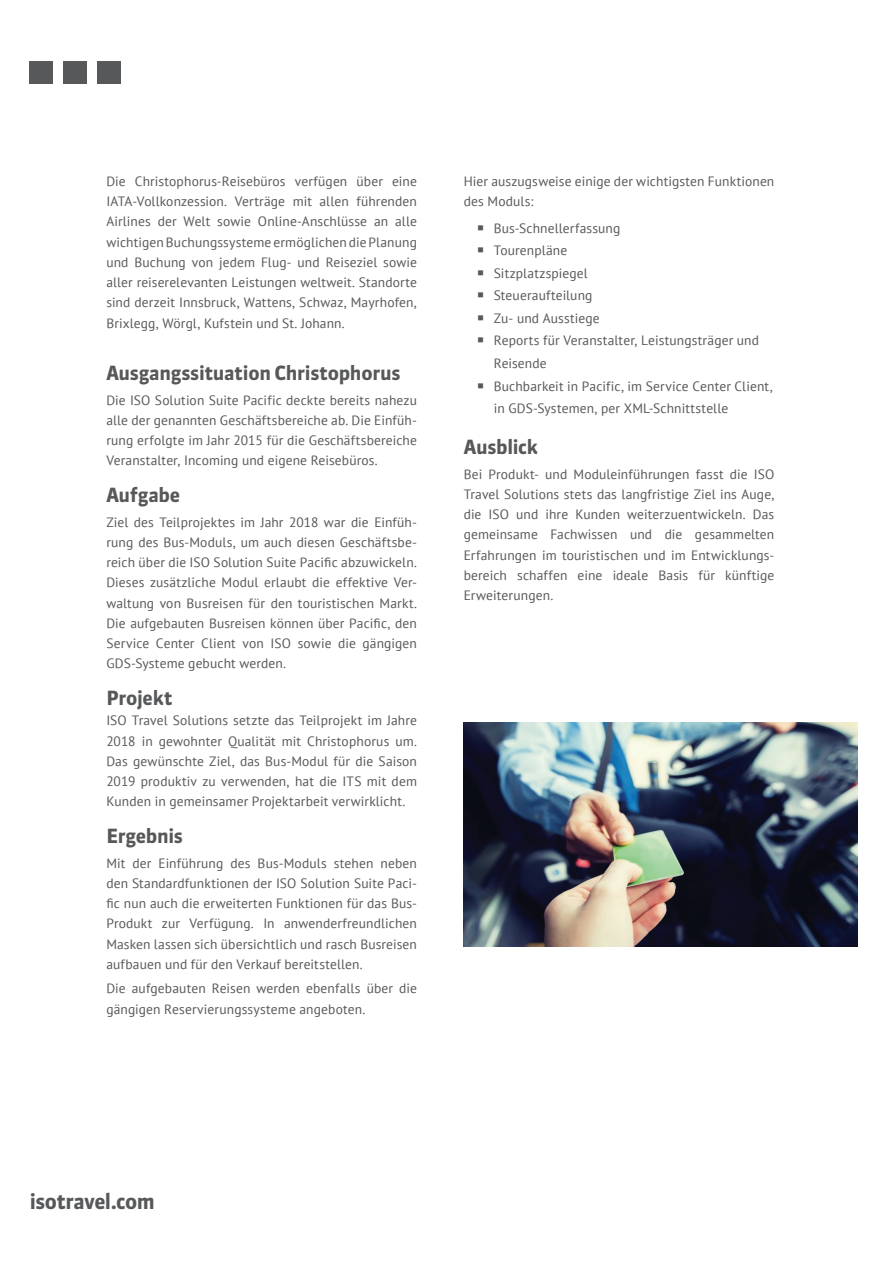
<style>
.page{position:relative;width:885px;height:1263px;background:#fff}
.page>*{position:absolute;margin:0;border:0;box-sizing:border-box;transform-origin:0 0}
.t1{font:700 21px "Sanuk OT";letter-spacing:-.025em;color:#57585a}
.t2{font:700 19.5px "Sanuk OT";letter-spacing:-.015em;color:#57585a}
.t3{font:13.5px/20.2px "PT Sans";letter-spacing:.01em;color:#57585a;text-align:justify}
.s1{font-family:"Sanuk OT";font-size:19.5px}
</style>
<div class="page">
<div style="left:63px;top:61px;width:24px;height:23px;background:#57585a"></div>
<div style="left:29px;top:61px;width:24px;height:23px;background:#57585a"></div>
<div style="left:97px;top:61px;width:24px;height:23px;background:#57585a"></div>
<img style="left:463px;top:723px;width:394px;height:223px">
<p class="t3" style="left:106px;top:171px;width:312px">Die Christophorus-Reisebüros verfügen über eine IATA-Vollkonzession. Verträge mit allen führenden Airlines der Welt sowie Online-Anschlüsse an alle wichtigen Buchungssysteme ermöglichen die Planung und Buchung von jedem Flug- und Reiseziel sowie aller reiserelevanten Leistungen weltweit. Standorte sind derzeit Innsbruck, Wattens, Schwaz, Mayrhofen, Brixlegg, Wörgl, Kufstein und St. Johann.</p>
<h2 class="t2" style="left:106px;top:361px;width:295px">Ausgangssituation Christophorus</h2>
<p class="t3" style="left:106px;top:389px;width:312px">Die ISO Solution Suite Pacific deckte bereits nahezu alle der genannten Geschäftsbereiche ab. Die Einfüh&shy;rung erfolgte im Jahr 2015 für die Geschäftsbereiche Veranstalter, Incoming und eigene Reisebüros.</p>
<h2 class="t2" style="left:106px;top:483px;width:75px">Aufgabe</h2>
<p class="t3" style="left:106px;top:511px;width:312px">Ziel des Teilprojektes im Jahr 2018 war die Einfüh&shy;rung des Bus-Moduls, um auch diesen Geschäftsbe&shy;reich über die ISO Solution Suite Pacific abzuwickeln.<br>Dieses zusätzliche Modul erlaubt die effektive Ver&shy;waltung von Busreisen für den touristischen Markt.<br>Die aufgebauten Busreisen können über Pacific, den Service Center Client von ISO sowie die gängigen GDS-Systeme gebucht werden.</p>
<h2 class="t2" style="left:106px;top:686px;width:68px">Projekt</h2>
<p class="t3" style="left:106px;top:710px;width:312px">ISO Travel Solutions setzte das Teilprojekt im Jahre 2018 in gewohnter Qualität mit Christophorus um.<br>Das gewünschte Ziel, das Bus-Modul für die Saison 2019 produktiv zu verwenden, hat die ITS mit dem Kunden in gemeinsamer Projektarbeit verwirklicht.</p>
<h2 class="t2" style="left:106px;top:824px;width:78px">Ergebnis</h2>
<p class="t3" style="left:106px;top:852px;width:312px">Mit der Einführung des Bus-Moduls stehen neben den Standardfunktionen der ISO Solution Suite Paci&shy;fic nun auch die erweiterten Funktionen für das Bus-Produkt zur Verfügung. In anwenderfreundlichen Masken lassen sich übersichtlich und rasch Busreisen aufbauen und für den Verkauf bereitstellen.</p>
<p class="t3" style="left:106px;top:978px;width:312px">Die aufgebauten Reisen werden ebenfalls über die gängigen Reservierungssysteme angeboten.</p>
<p class="t3" style="left:463px;top:171px;width:312px">Hier auszugsweise einige der wichtigsten Funktionen des Moduls:</p>
<p class="t3" style="left:475px;top:218px;width:146px"><span class="s1">•</span> Bus-Schnellerfassung</p>
<p class="t3" style="left:475px;top:240px;width:93px"><span class="s1">•</span> Tourenpläne</p>
<p class="t3" style="left:475px;top:263px;width:113px"><span class="s1">•</span> Sitzplatzspiegel</p>
<p class="t3" style="left:475px;top:285px;width:118px"><span class="s1">•</span> Steueraufteilung</p>
<p class="t3" style="left:475px;top:308px;width:125px"><span class="s1">•</span> Zu- und Ausstiege</p>
<p class="t3" style="left:493px;top:329px;width:267px;line-height:22.5px;text-indent:-18px"><span class="s1">•</span> Reports für Veranstalter, Leistungsträger und<br>Reisende</p>
<p class="t3" style="left:493px;top:374px;width:280px;line-height:22.5px;text-indent:-18px"><span class="s1">•</span> Buchbarkeit in Pacific, im Service Center Client, in GDS-Systemen, per XML-Schnittstelle</p>
<h2 class="t2" style="left:463px;top:435px;width:76px">Ausblick</h2>
<p class="t3" style="left:463px;top:463px;width:312px">Bei Produkt- und Moduleinführungen fasst die ISO Travel Solutions stets das langfristige Ziel ins Auge, die ISO und ihre Kunden weiterzuentwickeln. Das gemeinsame Fachwissen und die gesammelten Erfahrungen im touristischen und im Entwicklungs&shy;bereich schaffen eine ideale Basis für künftige Erweiterungen.</p>
<h1 class="t1" style="left:30px;top:1189px;width:127px">isotravel.com</h1>
</div>
